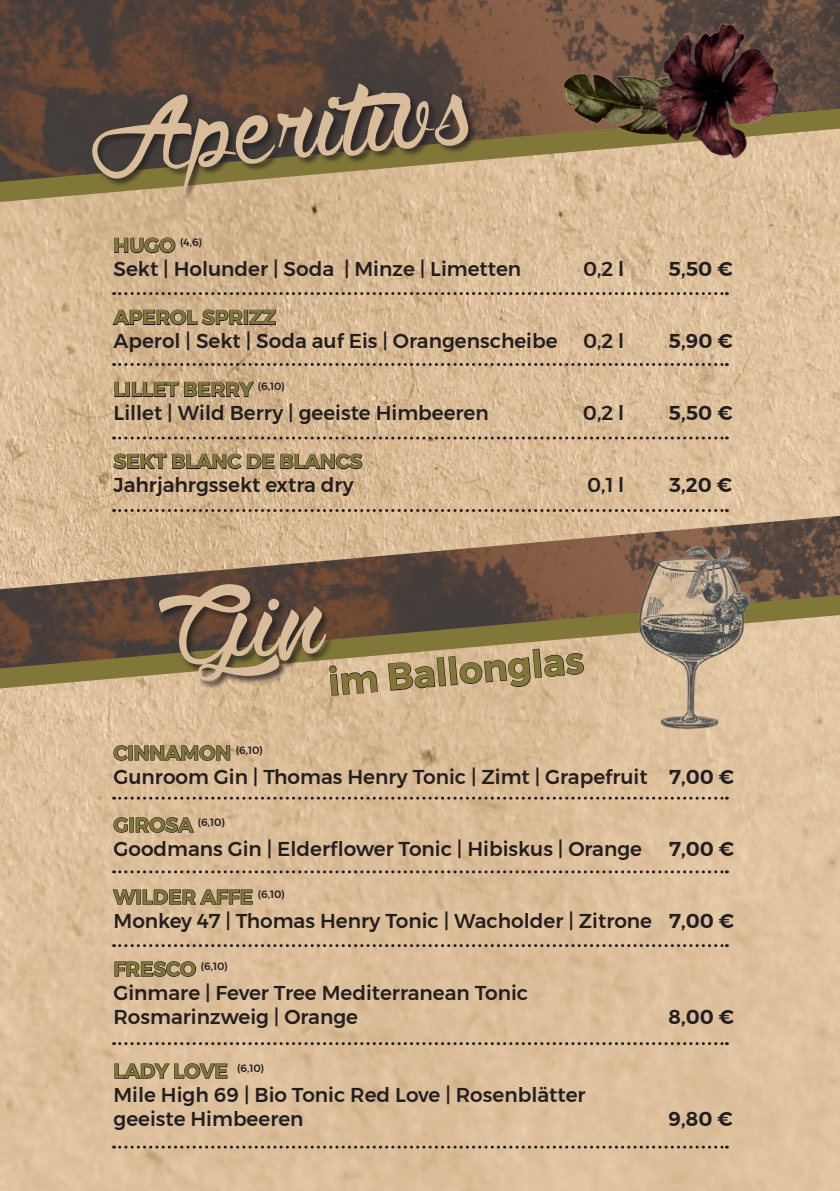
<style>
.page{position:relative;width:840px;height:1191px;background:#fff}
.page>*{position:absolute;margin:0;border:0;box-sizing:border-box;transform-origin:0 0}
.t1{font:600 37.4px "Montserrat";color:#807739}
.t2{font:500 20px/24px "Montserrat";color:#231f20}
.t3{font:600 20px "Montserrat";color:#231f20}
.t4{font:600 20px "Montserrat";color:#807739}
.t5{font:500 10.4px "Montserrat";color:#231f20}
.s1{font-weight:600;font-size:20px;color:#807739}
.s2{font-weight:600;color:#807739}
.s3{font-weight:600}
</style>
<div class="page">
<img style="left:0;top:202px;width:839px;height:989px">
<img style="left:0;top:0;width:839px;height:108px">
<svg style="left:0;top:108px;width:839px;height:94px"></svg>
<svg style="left:113px;top:796px;width:614px;height:3px"></svg>
<svg style="left:113px;top:870px;width:614px;height:3px"></svg>
<svg style="left:113px;top:944px;width:614px;height:3px"></svg>
<svg style="left:113px;top:1042px;width:614px;height:3px"></svg>
<svg style="left:113px;top:1145px;width:614px;height:3px"></svg>
<svg style="left:113px;top:292px;width:614px;height:3px"></svg>
<svg style="left:113px;top:363px;width:614px;height:3px"></svg>
<svg style="left:113px;top:436px;width:614px;height:3px"></svg>
<svg style="left:113px;top:509px;width:614px;height:3px"></svg>
<div style="left:92px;top:83px;width:384px;height:118px;background:#231f20;opacity:.75"></div>
<svg style="left:92px;top:83px;width:376px;height:110px"></svg>
<svg style="left:114px;top:237px;width:62px;height:17px"></svg>
<svg style="left:111px;top:309px;width:165px;height:17px"></svg>
<svg style="left:114px;top:381px;width:11px;height:17px"></svg>
<div style="left:125px;top:382px;width:5px;height:15px;border:1px solid #231f20"></div>
<svg style="left:131px;top:381px;width:124px;height:17px"></svg>
<svg style="left:112px;top:453px;width:251px;height:17px"></svg>
<svg style="left:113px;top:744px;width:118px;height:17px"></svg>
<svg style="left:113px;top:816px;width:16px;height:17px"></svg>
<div style="left:129px;top:817px;width:5px;height:15px;border:1px solid #231f20"></div>
<svg style="left:135px;top:816px;width:60px;height:17px"></svg>
<svg style="left:112px;top:888px;width:141px;height:17px"></svg>
<svg style="left:114px;top:960px;width:83px;height:17px"></svg>
<svg style="left:114px;top:1062px;width:114px;height:17px"></svg>
<img style="left:0;top:516px;width:839px;height:79px">
<svg style="left:0;top:595px;width:839px;height:93px"></svg>
<svg style="left:159px;top:584px;width:219px;height:112px"></svg>
<svg style="left:387px;top:648px;width:197px;height:43px"></svg>
<img style="left:634px;top:541px;width:117px;height:192px">
<img style="left:537px;top:0;width:207px;height:200px">
<img style="left:595px;top:0;width:224px;height:188px">
<p class="t5" style="left:113px;top:234px;width:90px"><span class="s1">HUGO</span> (4,6)</p>
<p class="t2" style="left:113px;top:257px;width:409px">Sekt | Holunder | Soda | Minze | Limetten</p>
<p class="t2" style="left:582px;top:257px;width:43px">0,2 l</p>
<p class="t3" style="left:668px;top:253px;width:65px">5,50 €</p>
<p class="t4" style="left:113px;top:301px;width:164px">APEROL SPRIZZ</p>
<p class="t2" style="left:113px;top:329px;width:445px">Aperol | Sekt | Soda auf Eis | Orangenscheibe</p>
<p class="t2" style="left:582px;top:329px;width:43px">0,2 l</p>
<p class="t3" style="left:668px;top:325px;width:66px">5,90 €</p>
<p class="t2" style="left:113px;top:377px;width:376px"><span class="s2">LILLET BERRY</span> <sup>(6,10)<br></sup>Lillet | Wild Berry | geeiste Himbeeren</p>
<p class="t2" style="left:582px;top:401px;width:43px">0,2 l</p>
<p class="t3" style="left:668px;top:397px;width:65px">5,50 €</p>
<p class="t4" style="left:113px;top:445px;width:250px">SEKT BLANC DE BLANCS</p>
<p class="t2" style="left:113px;top:473px;width:242px">Jahrjahrgssekt extra dry</p>
<p class="t2" style="left:587px;top:473px;width:39px">0,1 l</p>
<p class="t3" style="left:668px;top:469px;width:64px">3,20 €</p>
<h1 class="t1" style="left:325px;top:653px;width:258px;rotate:-5deg">im Ballonglas</h1>
<p class="t2" style="left:113px;top:741px;width:622px"><span class="s2">CINNAMON</span> <sup>(6,10)<br></sup>Gunroom Gin | Thomas Henry Tonic | Zimt | Grapefruit <span class="s3">7,00 €</span></p>
<p class="t2" style="left:113px;top:813px;width:530px"><span class="s2">GIROSA</span> <sup>(6,10)<br></sup>Goodmans Gin | Elderflower Tonic | Hibiskus | Orange</p>
<p class="t3" style="left:669px;top:833px;width:66px">7,00 €</p>
<p class="t2" style="left:113px;top:885px;width:622px"><span class="s2">WILDER AFFE</span> <sup>(6,10)<br></sup>Monkey 47 | Thomas Henry Tonic | Wacholder | Zitrone <span class="s3">7,00 €</span></p>
<p class="t2" style="left:113px;top:957px;width:416px"><span class="s2">FRESCO</span> <sup>(6,10)<br></sup>Ginmare | Fever Tree Mediterranean Tonic<br>Rosmarinzweig | Orange</p>
<p class="t3" style="left:668px;top:1001px;width:67px">8,00 €</p>
<p class="t2" style="left:113px;top:1059px;width:473px"><span class="s2">LADY LOVE</span> <sup>(6,10)<br></sup>Mile High 69 | Bio Tonic Red Love | Rosenblätter geeiste Himbeeren</p>
<p class="t3" style="left:668px;top:1103px;width:66px">9,80 €</p>
</div>
